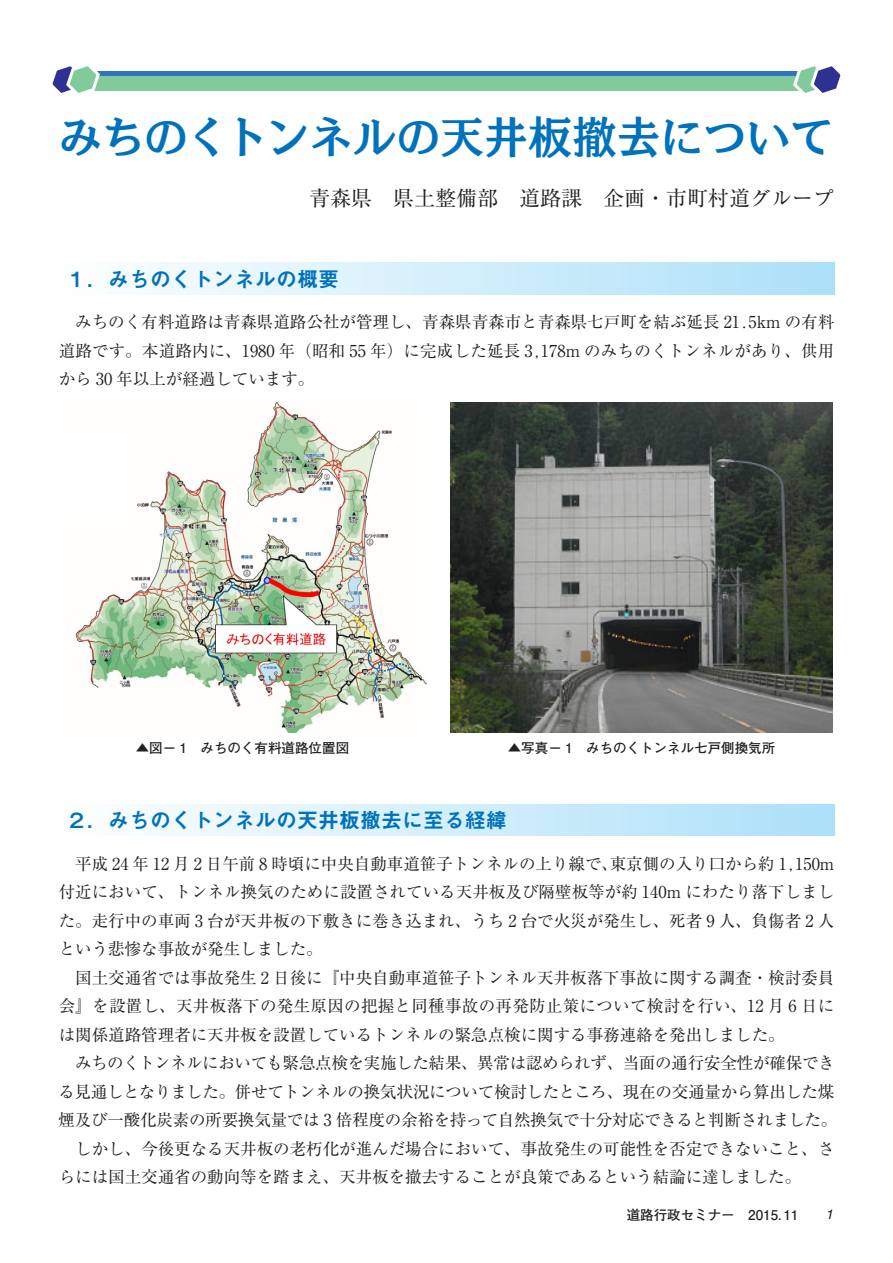
<style>
.page{position:relative;width:893px;height:1263px;background:#fff}
.page>*{position:absolute;margin:0;border:0;box-sizing:border-box;transform-origin:0 0}
.t1{font:45px "Rg PNOW MB 83 pv RKSJ H";letter-spacing:-.04em;color:#0072bc}
.t2{font:21px "Midashi Go Pro MB31 90 msp RKSJ H";color:#0072bc}
.t3{font:21px "Ryumin Pro Regular 90 msp RKSJ H";color:#231f20}
.t4{font:16.5px/28.5px "Ryumin Pro Regular 90 msp RKSJ H";color:#231f20;text-align:justify}
.t5{font:16.5px "Ryumin Pro Regular 90 msp RKSJ H";letter-spacing:-.02em;color:#231f20}
.t6{font:13.5px "Futo Go B101 Pro Bold 90 msp RKSJ H";color:#231f20}
.s1{font-family:"Helvetica";font-style:italic}
</style>
<div class="page">
<div style="left:66px;top:76px;width:764px;height:15px;background:#80ca9c"></div>
<div style="left:66px;top:71px;width:764px;height:5px;background:#2e76bc"></div>
<svg style="left:52px;top:66px;width:48px;height:27px"></svg>
<svg style="left:793px;top:66px;width:48px;height:27px"></svg>
<div style="left:59px;top:263px;width:775px;height:31px;background:linear-gradient(to right,#fefefe,#ace0f9)"></div>
<img style="left:75px;top:402px;width:352px;height:330px">
<img style="left:450px;top:402px;width:383px;height:330px">
<div style="left:59px;top:804px;width:775px;height:32px;background:linear-gradient(to right,#fefefe,#ace0f9)"></div>
<h1 class="t1" style="left:58px;top:114px;width:778px">みちのくトンネルの天井板撤去について</h1>
<p class="t3" style="left:309px;top:190px;width:526px">青森県　県土整備部　道路課　企画・市町村道グループ</p>
<p class="t2" style="left:66px;top:271px;width:274px">１．みちのくトンネルの概要</p>
<p class="t4" style="left:59px;top:310px;width:777px;text-indent:16px">みちのく有料道路は青森県道路公社が管理し、青森県青森市と青森県七戸町を結ぶ延長 21.5km の有料道路です。本道路内に、1980 年（昭和 55 年）に完成した延長 3,178m のみちのくトンネルがあり、供用から 30 年以上が経過しています。</p>
<p class="t6" style="left:136px;top:743px;width:215px">▲図－ 1　みちのく有料道路位置図</p>
<p class="t6" style="left:508px;top:743px;width:269px">▲写真－ 1　みちのくトンネル七戸側換気所</p>
<p class="t2" style="left:66px;top:812px;width:442px">２．みちのくトンネルの天井板撤去に至る経緯</p>
<p class="t4" style="left:59px;top:851px;width:777px;text-indent:16px">平成 24 年 12 月 2 日午前 8 時頃に中央自動車道笹子トンネルの上り線で、東京側の入り口から約 1,150m付近において、トンネル換気のために設置されている天井板及び隔壁板等が約 140m にわたり落下しました。走行中の車両 3 台が天井板の下敷きに巻き込まれ、うち 2 台で火災が発生し、死者 9 人、負傷者 2 人という悲惨な事故が発生しました。</p>
<p class="t4" style="left:59px;top:965px;width:777px;text-indent:16px">国土交通省では事故発生 2 日後に『中央自動車道笹子トンネル天井板落下事故に関する調査・検討委員会』を設置し、天井板落下の発生原因の把握と同種事故の再発防止策について検討を行い、12 月 6 日には関係道路管理者に天井板を設置しているトンネルの緊急点検に関する事務連絡を発出しました。</p>
<p class="t5" style="left:75px;top:1057px;width:761px">みちのくトンネルにおいても緊急点検を実施した結果、異常は認められず、当面の通行安全性が確保でき</p>
<p class="t5" style="left:58px;top:1085px;width:777px">る見通しとなりました。併せてトンネルの換気状況について検討したところ、現在の交通量から算出した煤</p>
<p class="t4" style="left:59px;top:1108px;width:780px">煙及び一酸化炭素の所要換気量では 3 倍程度の余裕を持って自然換気で十分対応できると判断されました。</p>
<p class="t4" style="left:75px;top:1136px;width:760px">しかし、今後更なる天井板の老朽化が進んだ場合において、事故発生の可能性を否定できないこと、さ</p>
<p class="t4" style="left:59px;top:1165px;width:744px">らには国土交通省の動向等を踏まえ、天井板を撤去することが良策であるという結論に達しました。</p>
<p class="t6" style="left:627px;top:1209px;width:208px">道路行政セミナー　2015. 11　　<span class="s1">1</span></p>
</div>
